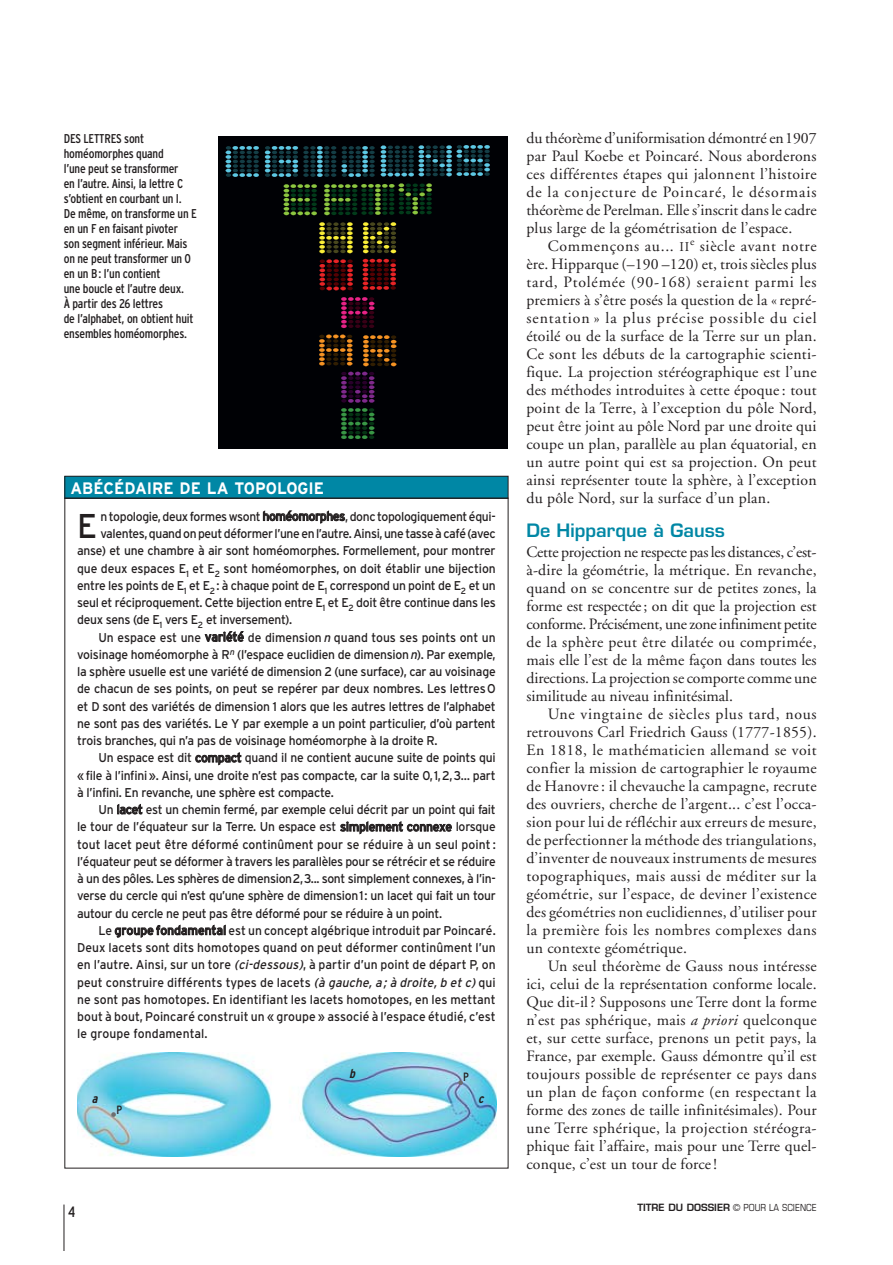
<style>
.page{position:relative;width:893px;height:1265px;background:#fff}
.page>*{position:absolute;margin:0;border:0;box-sizing:border-box;transform-origin:0 0}
.t1{font:34.35px "Interstate";color:#231f20;scale:.95 1}
.t2{font:600 18px "Eurostile";color:#0087a5}
.t3{font:700 16.65px "Interstate";color:#fff;scale:.95 1}
.t4{font:15.75px/18px "Adobe Garamond";letter-spacing:.015em;color:#231f20;text-align:justify}
.t5{font:condensed 15px "Interstate";color:#231f20}
.t6{font:12.75px "Interstate";letter-spacing:-.02em;color:#231f20;scale:.95 1}
.t7{font:12.75px "Interstate";letter-spacing:.005em;color:#231f20;scale:.95 1}
.t8{font:condensed 12.75px/15px "Interstate";letter-spacing:-.015em;color:#231f20}
.t9{font:12.75px "Interstate";color:#231f20;scale:.95 1}
.t10{font:italic 700 condensed 12.75px "Interstate";color:#231f20}
.t11{font:condensed 12px "Interstate";color:#231f20}
.t12{font:600 9.75px "Eurostile";color:#231f20}
.s1{font-style:italic}
.s2{font-size:13.35px}
.s3{font-weight:400;font-stretch:condensed}
</style>
<div class="page">
<img style="left:77px;top:1052px;width:419px;height:104px">
<hr style="left:64px;top:1204px;width:1px;height:46px;background:#231f20">
<div style="left:65px;top:476px;width:443px;height:22px;background:#0087a5"></div>
<div style="left:64px;top:476px;width:444px;height:22px;border:1px solid #231f20"></div>
<div style="left:218px;top:136px;width:289px;height:312px;background:#000105"></div>
<svg style="left:319px;top:334px;width:33px;height:31px"></svg>
<svg style="left:363px;top:335px;width:33px;height:31px"></svg>
<svg style="left:319px;top:222px;width:33px;height:31px"></svg>
<svg style="left:363px;top:222px;width:33px;height:31px"></svg>
<svg style="left:363px;top:259px;width:33px;height:31px"></svg>
<svg style="left:319px;top:259px;width:34px;height:31px"></svg>
<svg style="left:341px;top:297px;width:33px;height:31px"></svg>
<svg style="left:341px;top:372px;width:33px;height:67px"></svg>
<svg style="left:226px;top:146px;width:33px;height:31px"></svg>
<svg style="left:265px;top:146px;width:109px;height:31px"></svg>
<svg style="left:380px;top:145px;width:110px;height:31px"></svg>
<svg style="left:284px;top:184px;width:33px;height:31px"></svg>
<svg style="left:324px;top:183px;width:108px;height:32px"></svg>
<svg style="left:111px;top:1112px;width:5px;height:4px"></svg>
<svg style="left:458px;top:1080px;width:5px;height:5px"></svg>
<p class="t8" style="left:64px;top:132px;width:134px">DES LETTRES sont homéomorphes quand<br>l’une peut se transformer<br>en l’autre. Ainsi, la lettre C s’obtient en courbant un I.<br>De même, on transforme un E en un F en faisant pivoter son segment inférieur. Mais on ne peut transformer un O en un B: l’un contient<br>une boucle et l’autre deux.<br>À partir des 26 lettres<br>de l’alphabet, on obtient huit ensembles homéomorphes.</p>
<p class="t3" style="left:70px;top:482px;width:268px">ABÉCÉDAIRE DE LA TOPOLOGIE</p>
<h1 class="t1" style="left:77px;top:513px;width:23px">E</h1>
<p class="t6" style="left:100px;top:511px;width:417px">n topologie, deux formes wsont homéomorphes, donc topologiquement équi-</p>
<p class="t6" style="left:100px;top:529px;width:417px">valentes, quand on peut déformer l’une en l’autre. Ainsi, une tasse à café (avec</p>
<p class="t6" style="left:77px;top:546px;width:442px">anse) et une chambre à air sont homéomorphes. Formellement, pour montrer</p>
<p class="t6" style="left:77px;top:563px;width:442px">que deux espaces E<sub>1</sub> et E<sub>2</sub> sont homéomorphes, on doit établir une bijection</p>
<p class="t6" style="left:77px;top:580px;width:442px">entre les points de E<sub>1</sub> et E<sub>2</sub>: à chaque point de E<sub>1</sub> correspond un point de E<sub>2</sub> et un</p>
<p class="t6" style="left:77px;top:598px;width:442px">seul et réciproquement. Cette bijection entre E<sub>1</sub> et E<sub>2</sub> doit être continue dans les</p>
<p class="t6" style="left:77px;top:615px;width:228px">deux sens (de E<sub>1</sub> vers E<sub>2</sub> et inversement).</p>
<p class="t6" style="left:98px;top:632px;width:419px">Un espace est une variété de dimension<span class="s1">n</span>quand tous ses points ont un</p>
<p class="t6" style="left:77px;top:649px;width:442px">voisinage homéomorphe à R<sup>n</sup> (l’espace euclidien de dimension<span class="s1">n</span>). Par exemple,</p>
<p class="t6" style="left:77px;top:667px;width:442px">la sphère usuelle est une variété de dimension 2 (une surface), car au voisinage</p>
<p class="t6" style="left:77px;top:684px;width:442px">de chacun de ses points, on peut se repérer par deux nombres. Les lettresO</p>
<p class="t6" style="left:77px;top:701px;width:442px">et D sont des variétés de dimension 1 alors que les autres lettres de l’alphabet</p>
<p class="t6" style="left:77px;top:718px;width:442px">ne sont pas des variétés. Le Y par exemple a un point particulier, d’où partent</p>
<p class="t6" style="left:77px;top:736px;width:381px">trois branches, qui n’a pas de voisinage homéomorphe à la droite R.</p>
<p class="t6" style="left:98px;top:753px;width:419px">Un espace est dit compact quand il ne contient aucune suite de points qui</p>
<p class="t6" style="left:77px;top:770px;width:442px">«file à l’infini». Ainsi, une droite n’est pas compacte, car la suite 0,1,2,3… part</p>
<p class="t6" style="left:77px;top:787px;width:271px">à l’infini. En revanche, une sphère est compacte.</p>
<p class="t6" style="left:98px;top:805px;width:419px">Un lacet est un chemin fermé, par exemple celui décrit par un point qui fait</p>
<p class="t6" style="left:77px;top:822px;width:442px">le tour de l’équateur sur la Terre. Un espace est simplement connexe lorsque</p>
<p class="t7" style="left:77px;top:839px;width:442px">tout lacet peut être déformé continûment pour se réduire à un seul point :</p>
<p class="t6" style="left:77px;top:856px;width:442px">l’équateur peut se déformer à travers les parallèles pour se rétrécir et se réduire</p>
<p class="t6" style="left:77px;top:874px;width:442px">à un des pôles. Les sphères de dimension2,3... sont simplement connexes, à l’in-</p>
<p class="t6" style="left:77px;top:891px;width:442px">verse du cercle qui n’est qu’une sphère de dimension1: un lacet qui fait un tour</p>
<p class="t6" style="left:77px;top:908px;width:385px">autour du cercle ne peut pas être déformé pour se réduire à un point.</p>
<p class="t9" style="left:98px;top:925px;width:419px">Le groupe fondamental est un concept algébrique introduit par Poincaré.</p>
<p class="t7" style="left:77px;top:943px;width:442px">Deux lacets sont dits homotopes quand on peut déformer continûment l’un</p>
<p class="t7" style="left:77px;top:960px;width:442px">en l’autre. Ainsi, sur un tore <span class="s1">(ci-dessous)</span>, à partir d’un point de départ P, on</p>
<p class="t7" style="left:77px;top:977px;width:442px">peut construire différents types de lacets <span class="s1">(à gauche, a; à droite, b et c)</span>qui</p>
<p class="t7" style="left:77px;top:994px;width:442px">ne sont pas homotopes. En identifiant les lacets homotopes, en les mettant</p>
<p class="t7" style="left:77px;top:1012px;width:442px">bout à bout, Poincaré construit un « groupe » associé à l’espace étudié, c’est</p>
<p class="t7" style="left:77px;top:1029px;width:139px">le groupe fondamental.</p>
<p class="t10" style="left:349px;top:1069px;width:10px">b</p>
<p class="t11" style="left:463px;top:1072px;width:7px">P</p>
<p class="t10" style="left:92px;top:1093px;width:10px">a</p>
<p class="t10" style="left:478px;top:1094px;width:9px">c</p>
<p class="t11" style="left:117px;top:1104px;width:7px">P</p>
<p class="t4" style="left:526px;top:130px;width:292px">du théorème d’uniformisation démontré en1907 par Paul Koebe et Poincaré. Nous aborderons ces différentes étapes qui jalonnent l’histoire de la conjecture de Poincaré, le désormais théorème de Perelman. Elle s’inscrit dans le cadre plus large de la géométrisation de l’espace.</p>
<p class="t4" style="left:526px;top:238px;width:292px;text-indent:21px">Commençons au... <span class="s2">II</span><sup>e</sup> siècle avant notre ère. Hipparque (–190 –120) et, trois siècles plus tard, Ptolémée (90-168) seraient parmi les premiers à s’être posés la question de la « repré&shy;sentation » la plus précise possible du ciel étoilé ou de la surface de la Terre sur un plan.<br>Ce sont les débuts de la cartographie scienti&shy;fique. La projection stéréographique est l’une des méthodes introduites à cette époque : tout point de la Terre, à l’exception du pôle Nord, peut être joint au pôle Nord par une droite qui coupe un plan, parallèle au plan équatorial, en un autre point qui est sa projection. On peut ainsi représenter toute la sphère, à l’exception du pôle Nord, sur la surface d’un plan.</p>
<p class="t2" style="left:526px;top:523px;width:200px">De Hipparque à Gauss</p>
<p class="t4" style="left:526px;top:544px;width:292px">Cette projection ne respecte pas les distances, c’est&shy;à-dire la géométrie, la métrique. En revanche, quand on se concentre sur de petites zones, la forme est respectée ; on dit que la projection est conforme. Précisément, une zone infiniment petite de la sphère peut être dilatée ou comprimée, mais elle l’est de la même façon dans toutes les directions. La projection se comporte comme une similitude au niveau infinitésimal.</p>
<p class="t4" style="left:526px;top:706px;width:292px;text-indent:21px">Une vingtaine de siècles plus tard, nous retrouvons Carl Friedrich Gauss (1777-1855).<br>En 1818, le mathématicien allemand se voit confier la mission de cartographier le royaume de Hanovre : il chevauche la campagne, recrute des ouvriers, cherche de l’argent... c’est l’occa&shy;sion pour lui de réfléchir aux erreurs de mesure, de perfectionner la méthode des triangulations, d’inventer de nouveaux instruments de mesures topographiques, mais aussi de méditer sur la géométrie, sur l’espace, de deviner l’existence des géométries non euclidiennes, d’utiliser pour la première fois les nombres complexes dans un contexte géométrique.</p>
<p class="t4" style="left:526px;top:958px;width:292px;text-indent:21px">Un seul théorème de Gauss nous intéresse ici, celui de la représentation conforme locale.<br>Que dit-il ? Supposons une Terre dont la forme n’est pas sphérique, mais <span class="s1">a priori</span> quelconque et, sur cette surface, prenons un petit pays, la France, par exemple. Gauss démontre qu’il est toujours possible de représenter ce pays dans un plan de façon conforme (en respectant la forme des zones de taille infinitésimales). Pour une Terre sphérique, la projection stéréogra&shy;phique fait l’affaire, mais pour une Terre quel&shy;conque, c’est un tour de force !</p>
<p class="t5" style="left:68px;top:1206px;width:9px">4</p>
<p class="t12" style="left:637px;top:1203px;width:181px">TITRE DU DOSSIER <span class="s3">© POUR LA SCIENCE</span></p>
</div>
